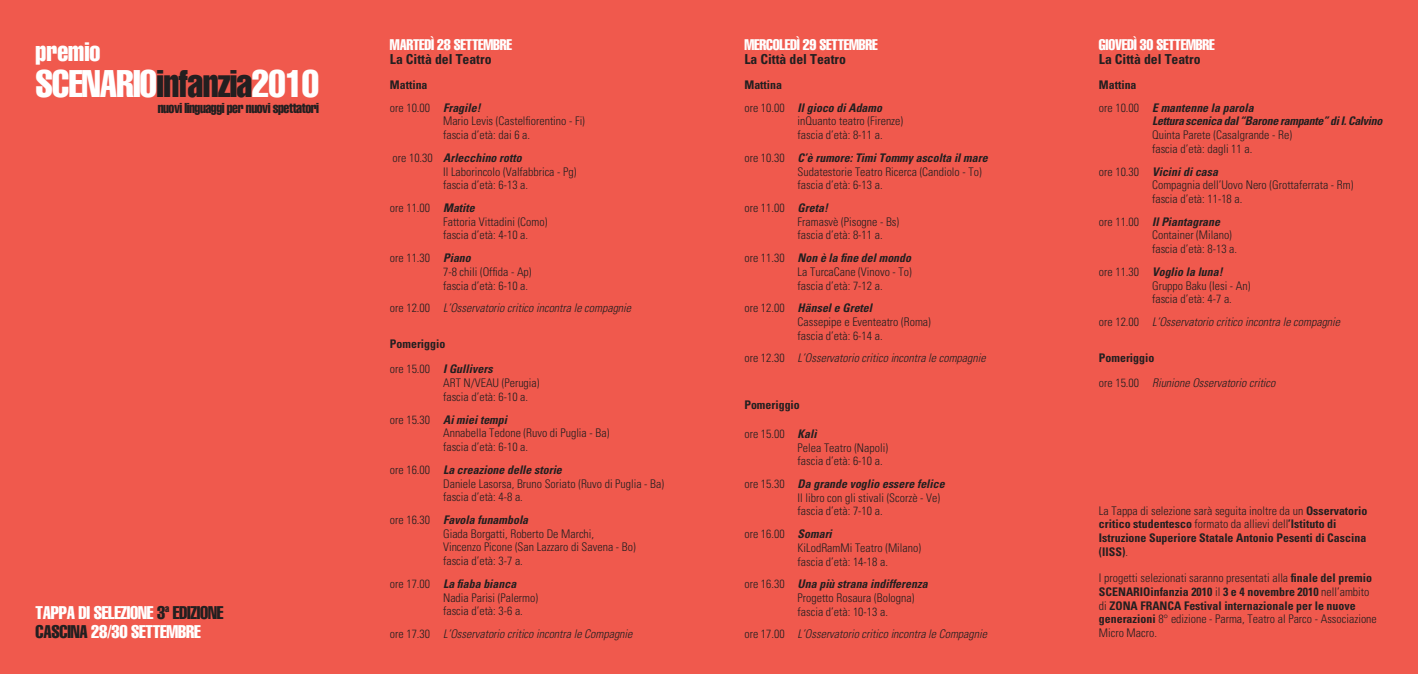
<style>
.page{position:relative;width:1418px;height:674px;background:#fff}
.page>*{position:absolute;margin:0;border:0;box-sizing:border-box;transform-origin:0 0}
.t1{font:extra-condensed 37.5px "Helvetica";letter-spacing:-.02em;color:#fff}
.t2{font:extra-condensed 25.88px "Helvetica";letter-spacing:-.005em;color:#fff}
.t3{font:extra-condensed 17.88px/19.2px "Helvetica";letter-spacing:-.015em;color:#fff}
.t4{font:extra-condensed 15px "Helvetica";letter-spacing:-.015em;color:#fff}
.t5{font:extra-condensed 14px "Helvetica";letter-spacing:-.035em;color:#231f20}
.t6{font:700 condensed 13.75px "Univers";color:#231f20}
.t7{font:300 condensed 11.88px/13.8px "Univers";color:#231f20}
.t8{font:italic 300 condensed 11.88px/25px "Univers";color:#231f20}
.t9{font:700 condensed 11.88px/13.8px "Univers";color:#231f20}
.t10{font:italic 700 condensed 11.88px/22.2px "Univers";color:#231f20}
.t11{font:italic 700 condensed 11.88px "Univers";letter-spacing:-.025em;color:#231f20}
.s1{font-weight:700}
.s2{font-weight:700;font-style:italic}
.s3{font-style:normal}
.s4{font-weight:300}
.s5{font-style:italic}
.s6{color:#231f20}
.s7{font-weight:300;font-style:normal}
.s8{font-weight:700;font-style:normal}
</style>
<div class="page">
<div style="left:0;top:0;width:1417px;height:673px;background:#f0594d"></div>
<h2 class="t2" style="left:36px;top:38px;width:66px">premio</h2>
<p class="t4" style="left:390px;top:37px;width:124px">MARTEDÌ 28 SETTEMBRE</p>
<p class="t6" style="left:390px;top:51px;width:103px">La Città del Teatro</p>
<p class="t7" style="left:390px;top:74px;width:92px;line-height:22.2px"><span class="s1">Mattina<br></span>ore 10.00 <span class="s2">Fragile!</span></p>
<p class="t7" style="left:443px;top:114px;width:143px">Mario Levis (Castelfiorentino - Fi) fascia d’età: dai 6 a.</p>
<p class="t7" style="left:443px;top:151px;width:135px;text-indent:-51px">ore 10.30 <span class="s2">Arlecchino rotto<br></span>Il Laborincolo (Valfabbrica - Pg) fascia d’età: 6-13 a.</p>
<p class="t7" style="left:443px;top:201px;width:106px;text-indent:-53px">ore 11.00 <span class="s2">Matite<br></span>Fattoria Vittadini (Como) fascia d’età: 4-10 a.</p>
<p class="t7" style="left:443px;top:251px;width:90px;text-indent:-53px">ore 11.30 <span class="s2">Piano<br></span>7-8 chili (Offida - Ap) fascia d’età: 6-10 a.</p>
<p class="t8" style="left:390px;top:295px;width:243px"><span class="s3">ore 12.00</span> L’Osservatorio critico incontra le compagnie</p>
<p class="t9" style="left:390px;top:331px;width:104px;line-height:25px">Pomeriggio<br><span class="s4">ore 15.00</span> <span class="s5">I Gullivers</span></p>
<p class="t7" style="left:443px;top:376px;width:98px">ART N/VEAU (Perugia) fascia d’età: 6-10 a.</p>
<p class="t7" style="left:443px;top:412px;width:168px;text-indent:-53px">ore 15.30 <span class="s2">Ai miei tempi<br></span>Annabella Tedone (Ruvo di Puglia - Ba) fascia d’età: 6-10 a.</p>
<p class="t7" style="left:443px;top:462px;width:222px;text-indent:-53px">ore 16.00 <span class="s2">La creazione delle storie<br></span>Daniele Lasorsa, Bruno Soriato (Ruvo di Puglia - Ba) fascia d’età: 4-8 a.</p>
<p class="t7" style="left:443px;top:512px;width:194px;text-indent:-53px">ore 16.30 <span class="s2">Favola funambola<br></span>Giada Borgatti, Roberto De Marchi,<br>Vincenzo Picone (San Lazzaro di Savena - Bo) fascia d’età: 3-7 a.</p>
<p class="t7" style="left:443px;top:576px;width:96px;text-indent:-53px">ore 17.00 <span class="s2">La fiaba bianca<br></span>Nadia Parisi (Palermo) fascia d’età: 3-6 a.</p>
<p class="t8" style="left:390px;top:620px;width:244px"><span class="s3">ore 17.30</span> L’Osservatorio critico incontra le Compagnie</p>
<h1 class="t1" style="left:35px;top:63px;width:285px">SCENARIO<span class="s6">infanzia</span>2010</h1>
<p class="t5" style="left:158px;top:100px;width:163px">nuovi linguaggi per nuovi spettatori</p>
<h3 class="t3" style="left:35px;top:603px;width:189px">TAPPA DI SELEZIONE <span class="s6">3</span><sup>a</sup> <span class="s6">EDIZIONE<br>CASCINA</span> 28/30 SETTEMBRE</h3>
<p class="t4" style="left:744px;top:37px;width:17px">Mercol</p>
<p class="t4" style="left:785px;top:37px;width:94px">EDÌ 29 SETTEMBRE</p>
<p class="t6" style="left:744px;top:51px;width:103px">La Città del Teatro</p>
<p class="t10" style="left:744px;top:74px;width:139px"><span class="s3">Mattina<br></span><span class="s7">ore 10.00</span> Il gioco di Adamo</p>
<p class="t7" style="left:797px;top:114px;width:107px">inQuanto teatro (Firenze) fascia d’età: 8-11 a.</p>
<p class="t7" style="left:797px;top:151px;width:191px;text-indent:-53px">ore 10.30 <span class="s2">C’è rumore: Timi Tommy ascolta il mare<br></span>Sudatestorie Teatro Ricerca (Candiolo - To) fascia d’età: 6-13 a.</p>
<p class="t7" style="left:797px;top:201px;width:103px;text-indent:-53px">ore 11.00 <span class="s2">Greta!<br></span>Framasvè (Pisogne - Bs) fascia d’età: 8-11 a.</p>
<p class="t7" style="left:797px;top:251px;width:116px;text-align:justify;text-indent:-53px">ore 11.30 <span class="s2">Non è la fine del mondo </span>La TurcaCane (Vinovo - To) fascia d’età: 7-12 a.</p>
<p class="t7" style="left:797px;top:301px;width:135px;text-indent:-53px">ore 12.00 <span class="s2">Hänsel e Gretel<br></span>Cassepipe e Eventeatro (Roma) fascia d’età: 6-14 a.</p>
<p class="t8" style="left:744px;top:345px;width:243px"><span class="s3">ore 12.30</span> L’Osservatorio critico incontra le compagnie</p>
<p class="t9" style="left:744px;top:397px;width:57px">Pomeriggio</p>
<p class="t7" style="left:797px;top:426px;width:92px;text-indent:-53px">ore 15.00 <span class="s2">Kalì<br></span>Pelea Teatro (Napoli) fascia d’età: 6-10 a.</p>
<p class="t7" style="left:797px;top:476px;width:149px;text-indent:-53px">ore 15.30 <span class="s2">Da grande voglio essere felice<br></span>Il libro con gli stivali (Scorzè - Ve) fascia d’età: 7-10 a.</p>
<p class="t7" style="left:797px;top:526px;width:125px;text-indent:-53px">ore 16.00 <span class="s2">Somari<br></span>KiLodRamMi Teatro (Milano) fascia d’età: 14-18 a.</p>
<p class="t7" style="left:797px;top:577px;width:131px;text-indent:-53px">ore 16.30 <span class="s2">Una più strana indifferenza<br></span>Progetto Rosaura (Bologna) fascia d’età: 10-13 a.</p>
<p class="t8" style="left:744px;top:621px;width:244px"><span class="s3">ore 17.00</span> L’Osservatorio critico incontra le Compagnie</p>
<p class="t4" style="left:1098px;top:37px;width:117px">giovEDÌ 30 SETTEMBRE</p>
<p class="t6" style="left:1098px;top:51px;width:103px">La Città del Teatro</p>
<p class="t10" style="left:1098px;top:74px;width:156px"><span class="s3">Mattina<br></span><span class="s7">ore 10.00</span> E mantenne la parola</p>
<p class="t11" style="left:1152px;top:114px;width:232px">Lettura scenica dal “Barone rampante” di I. Calvino</p>
<p class="t7" style="left:1152px;top:128px;width:141px">Quinta Parete (Casalgrande - Re) fascia d’età: dagli 11 a.</p>
<p class="t7" style="left:1152px;top:164px;width:203px;text-indent:-53px">ore 10.30 <span class="s2">Vicini di casa<br></span>Compagnia dell’Uovo Nero (Grottaferrata - Rm) fascia d’età: 11-18 a.</p>
<p class="t7" style="left:1152px;top:214px;width:87px;text-indent:-53px">ore 11.00 <span class="s2">Il Piantagrane<br></span>Container (Milano) fascia d’età: 8-13 a.</p>
<p class="t7" style="left:1152px;top:265px;width:100px;text-indent:-53px">ore 11.30 <span class="s2">Voglio la luna!<br></span>Gruppo Baku (Iesi - An) fascia d’età: 4-7 a.</p>
<p class="t8" style="left:1098px;top:309px;width:243px"><span class="s3">ore 12.00</span> L’Osservatorio critico incontra le compagnie</p>
<p class="t8" style="left:1098px;top:345px;width:178px"><span class="s8">Pomeriggio<br></span><span class="s3">ore 15.00</span> Riunione Osservatorio critico</p>
<p class="t9" style="left:1098px;top:503px;width:270px"><span class="s4">La Tappa di selezione sarà seguita inoltre da un</span> Osservatorio critico studentesco <span class="s4">formato da allievi dell</span>’Istituto di Istruzione Superiore Statale Antonio Pesenti di Cascina (IISS)<span class="s4">.</span></p>
<p class="t7" style="left:1098px;top:570px;width:279px">I progetti selezionati saranno presentati alla <span class="s1">finale del premio SCENARIOinfanzia 2010</span> il <span class="s1">3 e 4 novembre 2010</span> nell’ambito di <span class="s1">ZONA FRANCA Festival internazionale per le nuove generazioni</span> 8° edizione - Parma, Teatro al Parco - Associazione Micro Macro.</p>
</div>
